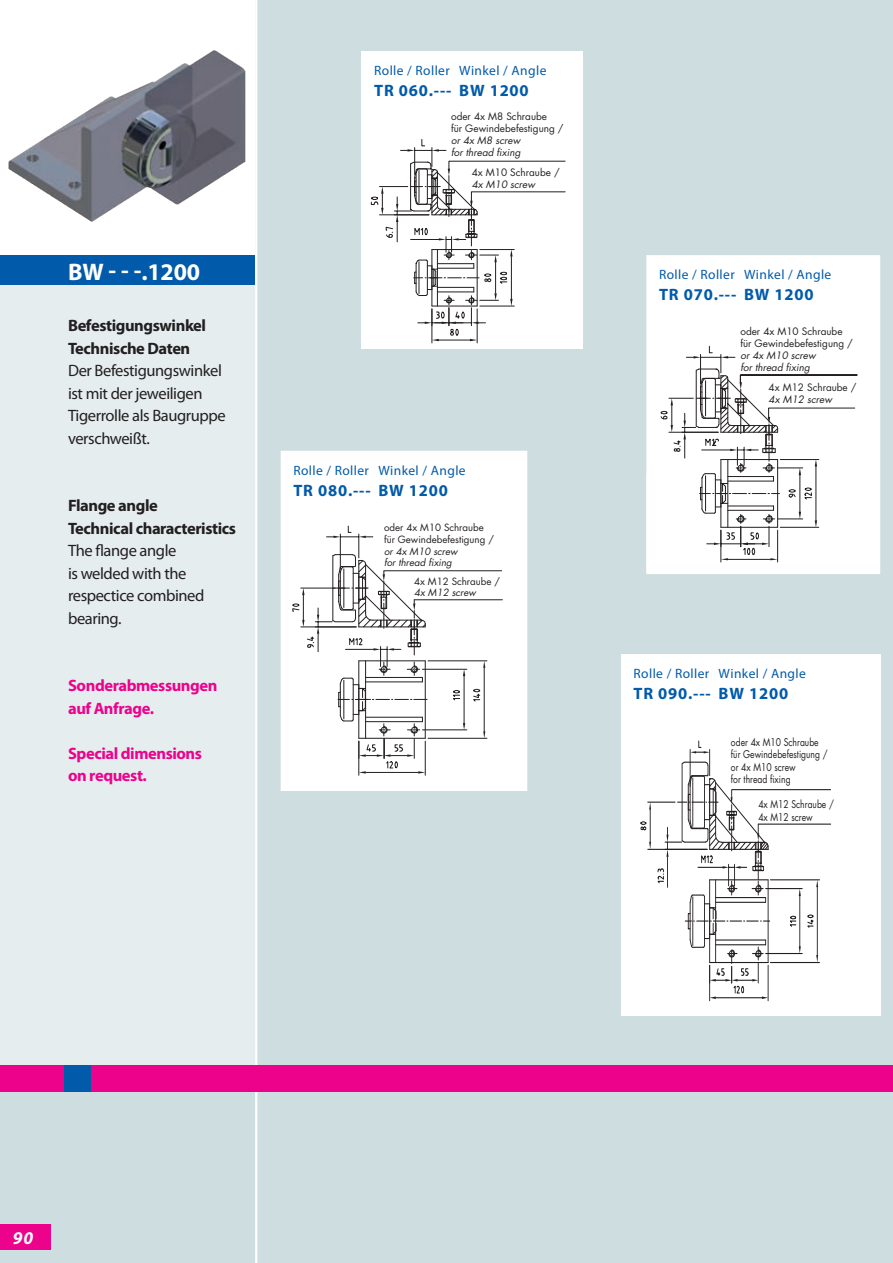
<style>
.page{position:relative;width:893px;height:1263px;background:#cedde0}
.page>*{position:absolute;margin:0;border:0;box-sizing:border-box;transform-origin:0 0}
.t1{font:24px "Myriad Pro Bold OV HAWWPB";letter-spacing:-.01em;color:#fff}
.t2{font:18px "Myriad Pro Bold It OV MAWWPB";color:#fff}
.t3{font:16.5px/22.5px "Myriad Pro";letter-spacing:-.025em;color:#231f20}
.t4{font:16.5px/22.5px "Myriad Pro Bold OV HAWWPB";letter-spacing:-.025em;color:#231f20}
.t5{font:16.5px "Myriad Pro Bold OV HAWWPB";letter-spacing:.05em;color:#015aaa}
.t6{font:16.5px/22.5px "Myriad Pro Bold OV HAWWPB";letter-spacing:-.025em;color:#ed028c}
.t7{font:13.5px "Myriad Pro";letter-spacing:.03em;color:#015aaa}
.t8{font:10.35px/12.5px "Futura Book OV WAWWPB";color:#231f20;scale:.82 1}
.t9{font:10.05px/12px "Futura Book OV XAWWPB";color:#231f20}
.t10{font:10.05px/12px "Futura Book Oblique OV YAWWPB";color:#231f20}
.t11{font:9.75px/11.7px "Futura Book OV XAWWPB";color:#231f20}
.t12{font:9.75px/11.7px "Futura Book Oblique OV YAWWPB";color:#231f20}
</style>
<div class="page">
<svg style="left:0;top:0;width:255px;height:255px;background:#cccdd0"></svg>
<div style="left:0;top:284px;width:255px;height:784px;background:#e5edef"></div>
<hr style="left:255px;top:0;width:2px;height:1263px;background:#fff">
<div style="left:0;top:255px;width:255px;height:30px;background:#015aaa"></div>
<div style="left:0;top:1065px;width:893px;height:26px;background:#ed028c"></div>
<div style="left:64px;top:1065px;width:27px;height:26px;background:#015aaa"></div>
<div style="left:621px;top:654px;width:259px;height:361px;background:#fff"></div>
<svg style="left:640px;top:791px;width:191px;height:211px"></svg>
<svg style="left:281px;top:255px;width:599px;height:536px"></svg>
<div style="left:361px;top:51px;width:222px;height:298px;background:#fff"></div>
<svg style="left:371px;top:139px;width:195px;height:204px"></svg>
<svg style="left:654px;top:346px;width:204px;height:219px;background:#ebeaea"></svg>
<svg style="left:335px;top:475px;width:359px;height:305px"></svg>
<svg style="left:292px;top:513px;width:216px;height:263px;background:#f0f0f0"></svg>
<img style="left:106px;top:50px;width:108px;height:49px">
<div style="left:0;top:1225px;width:51px;height:25px;background:#ed028c"></div>
<h1 class="t1" style="left:68px;top:257px;width:134px">BW - - -.1200</h1>
<p class="t4" style="left:68px;top:314px;width:140px">Befestigungswinkel<br>Technische Daten</p>
<p class="t3" style="left:68px;top:361px;width:159px">Der Befestigungswinkel ist mit der jeweiligen<br>Tigerrolle als Baugruppe verschweißt.</p>
<p class="t4" style="left:68px;top:494px;width:170px">Flange angle<br>Technical characteristics</p>
<p class="t3" style="left:68px;top:541px;width:138px">The flange angle<br>is welded with the respectice combined bearing.</p>
<p class="t6" style="left:68px;top:674px;width:151px">Sonderabmessungen auf Anfrage.</p>
<p class="t6" style="left:68px;top:742px;width:136px">Special dimensions on request.</p>
<p class="t7" style="left:374px;top:66px;width:174px">Rolle / Roller Winkel / Angle</p>
<p class="t5" style="left:374px;top:81px;width:156px">TR 060.--- BW 1200</p>
<p class="t9" style="left:451px;top:111px;width:114px">oder 4x M8 Schraube<br>für Gewindebefestigung /</p>
<p class="t10" style="left:451px;top:135px;width:71px">or 4x M8 screw for thread fixing</p>
<p class="t9" style="left:472px;top:167px;width:89px">4x M10 Schraube /</p>
<p class="t10" style="left:472px;top:179px;width:65px">4x M10 screw</p>
<p class="t7" style="left:293px;top:466px;width:174px">Rolle / Roller Winkel / Angle</p>
<p class="t5" style="left:293px;top:481px;width:156px">TR 080.--- BW 1200</p>
<p class="t11" style="left:384px;top:522px;width:111px">oder 4x M10 Schraube für Gewindebefestigung /</p>
<p class="t12" style="left:384px;top:545px;width:75px">or 4x M10 screw for thread fixing</p>
<p class="t11" style="left:414px;top:575px;width:87px">4x M12 Schraube /</p>
<p class="t12" style="left:414px;top:587px;width:63px">4x M12 screw</p>
<p class="t7" style="left:659px;top:270px;width:174px">Rolle / Roller Winkel / Angle</p>
<p class="t5" style="left:659px;top:285px;width:156px">TR 070.--- BW 1200</p>
<p class="t9" style="left:740px;top:326px;width:114px">oder 4x M10 Schraube für Gewindebefestigung /</p>
<p class="t10" style="left:740px;top:350px;width:77px">or 4x M10 screw for thread fixing</p>
<p class="t9" style="left:769px;top:381px;width:89px">4x M12 Schraube /</p>
<p class="t10" style="left:769px;top:393px;width:65px">4x M12 screw</p>
<p class="t7" style="left:634px;top:669px;width:174px">Rolle / Roller Winkel / Angle</p>
<p class="t5" style="left:634px;top:684px;width:156px">TR 090.--- BW 1200</p>
<p class="t8" style="left:731px;top:736px;width:119px">oder 4x M10 Schraube für Gewindebefestigung / or 4x M10 screw<br>for thread fixing</p>
<p class="t8" style="left:758px;top:798px;width:94px">4x M12 Schraube /<br>4x M12 screw</p>
<p class="t2" style="left:13px;top:1232px;width:22px">90</p>
</div>
